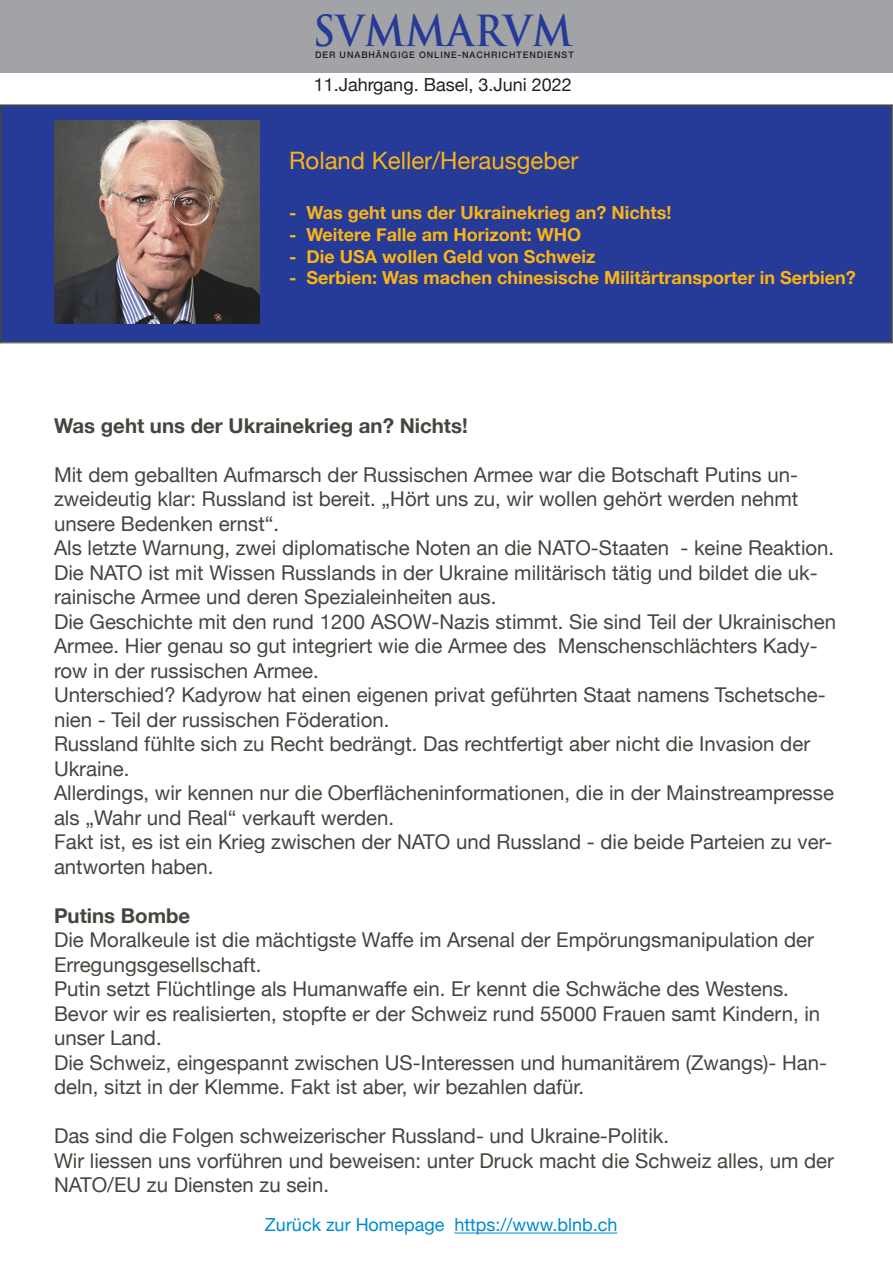
<style>
.page{position:relative;width:893px;height:1263px;background:#fff}
.page>*{position:absolute;margin:0;border:0;box-sizing:border-box;transform-origin:0 0}
.t1{font:700 41.7px "Trajan Pro";letter-spacing:.01em;color:#253b97;scale:.93 1}
.t2{font:24px "Helvetica Neue";color:#fbb416}
.t3{font:20.4px/24.5px "Helvetica Neue";color:#41473e}
.t4{font:700 20.4px "Helvetica Neue";color:#41473e}
.t5{font:700 18px "Helvetica Neue";color:#fbb416}
.t6{font:18px "Helvetica Neue";color:#008ad0}
.t7{font:18px "Helvetica Neue";color:#231f20}
.t8{font:500 9px "Helvetica Neue";letter-spacing:.1em;color:#231f20}
</style>
<div class="page">
<hr style="left:454px;top:1232px;width:163px;height:1px;background:#008ad0">
<div style="left:0;top:1px;width:893px;height:72px;background:#a1a3a6"></div>
<div style="left:0;top:105px;width:893px;height:238px;background:#253b97"></div>
<div style="left:1px;top:106px;width:891px;height:236px;border:1px solid #41473e"></div>
<img style="left:54px;top:120px;width:206px;height:204px">
<h1 class="t1" style="left:313px;top:5px;width:281px">SVMMARVM</h1>
<p class="t8" style="left:315px;top:47px;width:260px">DER UNABHÄNGIGE ONLINE-NACHRICHTENDIENST</p>
<p class="t7" style="left:314px;top:72px;width:259px">11.Jahrgang. Basel, 3.Juni 2022</p>
<p class="t2" style="left:289px;top:143px;width:291px">Roland Keller/Herausgeber</p>
<p class="t5" style="left:289px;top:199px;width:384px">- Was geht uns der Ukrainekrieg an? Nichts!</p>
<p class="t5" style="left:289px;top:220px;width:293px">- Weitere Falle am Horizont: WHO</p>
<p class="t5" style="left:289px;top:242px;width:308px">- Die USA wollen Geld von Schweiz</p>
<p class="t5" style="left:289px;top:264px;width:568px">- Serbien: Was machen chinesische Militärtransporter in Serbien?</p>
<p class="t4" style="left:54px;top:410px;width:415px">Was geht uns der Ukrainekrieg an? Nichts!</p>
<p class="t3" style="left:54px;top:464px;width:746px;text-align:justify">Mit dem geballten Aufmarsch der Russischen Armee war die Botschaft Putins un&shy;zweideutig klar: Russland ist bereit. „Hört uns zu, wir wollen gehört werden nehmt unsere Bedenken ernst“.</p>
<p class="t3" style="left:54px;top:537px;width:782px">Als letzte Warnung, zwei diplomatische Noten an die NATO-Staaten - keine Reaktion.</p>
<p class="t3" style="left:54px;top:562px;width:765px">Die NATO ist mit Wissen Russlands in der Ukraine militärisch tätig und bildet die uk&shy;rainische Armee und deren Spezialeinheiten aus.</p>
<p class="t3" style="left:54px;top:610px;width:784px">Die Geschichte mit den rund 1200 ASOW-Nazis stimmt. Sie sind Teil der Ukrainischen<br>Armee. Hier genau so gut integriert wie die Armee des Menschenschlächters Kady&shy;row in der russischen Armee.</p>
<p class="t3" style="left:54px;top:684px;width:773px">Unterschied? Kadyrow hat einen eigenen privat geführten Staat namens Tschetsche&shy;nien - Teil der russischen Föderation.</p>
<p class="t3" style="left:54px;top:733px;width:758px">Russland fühlte sich zu Recht bedrängt. Das rechtfertigt aber nicht die Invasion der<br>Ukraine.</p>
<p class="t3" style="left:54px;top:782px;width:781px">Allerdings, wir kennen nur die Oberflächeninformationen, die in der Mainstreampresse als „Wahr und Real“ verkauft werden.</p>
<p class="t3" style="left:54px;top:831px;width:780px">Fakt ist, es ist ein Krieg zwischen der NATO und Russland - die beide Parteien zu ver&shy;antworten haben.</p>
<p class="t4" style="left:54px;top:899px;width:138px">Putins Bombe</p>
<p class="t3" style="left:54px;top:929px;width:761px">Die Moralkeule ist die mächtigste Waffe im Arsenal der Empörungsmanipulation der<br>Erregungsgesellschaft.</p>
<p class="t3" style="left:54px;top:978px;width:736px">Putin setzt Flüchtlinge als Humanwaffe ein. Er kennt die Schwäche des Westens.</p>
<p class="t3" style="left:54px;top:1002px;width:768px">Bevor wir es realisierten, stopfte er der Schweiz rund 55000 Frauen samt Kindern, in unser Land.</p>
<p class="t3" style="left:54px;top:1051px;width:774px">Die Schweiz, eingespannt zwischen US-Interessen und humanitärem (Zwangs)- Han&shy;deln, sitzt in der Klemme. Fakt ist aber, wir bezahlen dafür.</p>
<p class="t3" style="left:54px;top:1125px;width:617px">Das sind die Folgen schweizerischer Russland- und Ukraine-Politik.</p>
<p class="t3" style="left:54px;top:1149px;width:781px">Wir liessen uns vorführen und beweisen: unter Druck macht die Schweiz alles, um der<br>NATO/EU zu Diensten zu sein.</p>
<p class="t6" style="left:265px;top:1212px;width:354px">Zurück zur Homepage https://www.blnb.ch</p>
</div>
